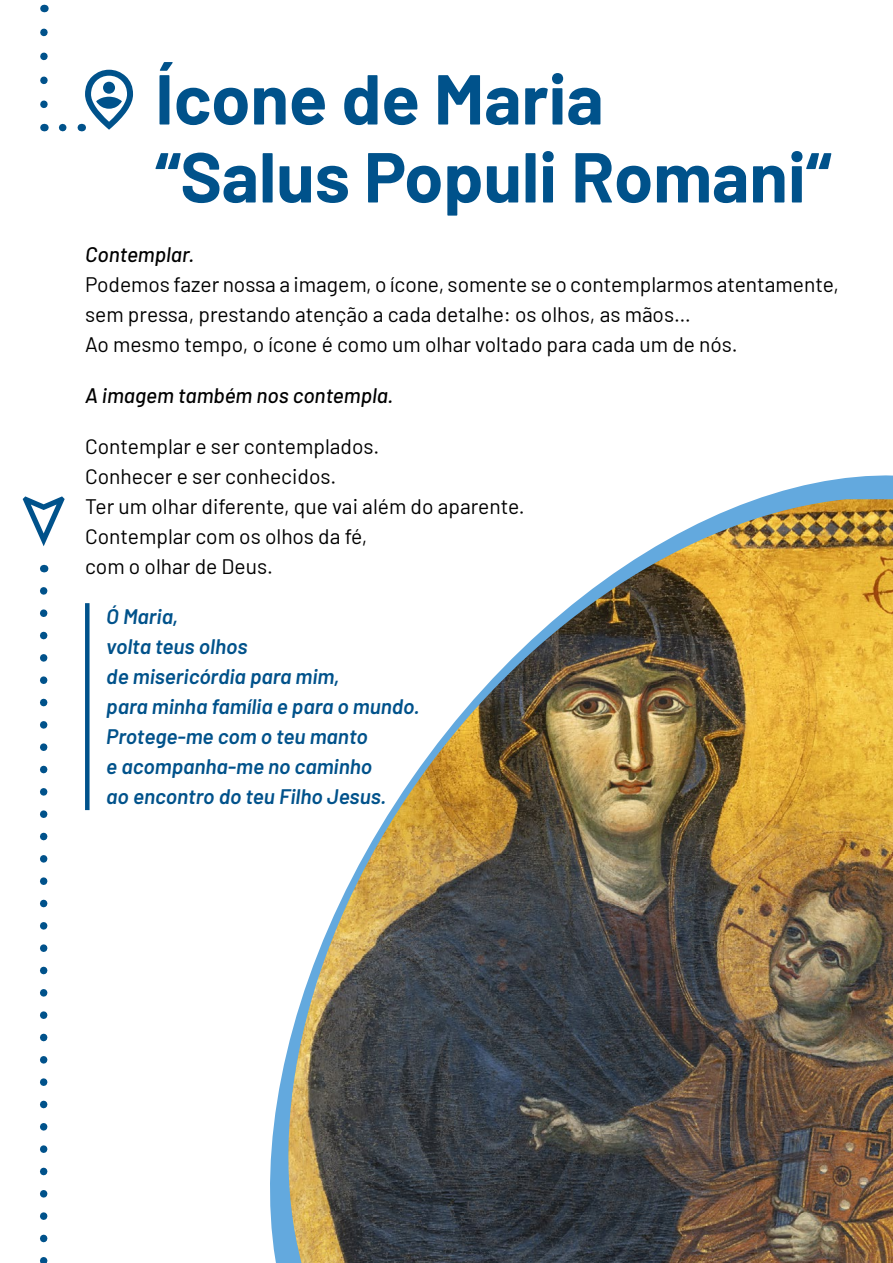
<style>
.page{position:relative;width:893px;height:1263px;background:#fff}
.page>*{position:absolute;margin:0;border:0;box-sizing:border-box;transform-origin:0 0}
.t1{font:700 70.5px/78px "Barlow";color:#00528b}
.t2{font:21px/30px "Barlow";color:#000}
.t3{font:italic 600 21px/30px "Barlow";color:#00528b}
.t4{font:italic 500 21px "Barlow";color:#000}
</style>
<div class="page">
<svg style="left:270px;top:475px;width:623px;height:788px"></svg>
<img style="left:282px;top:499px;width:611px;height:764px">
<svg style="left:40px;top:32px;width:8px;height:77px"></svg>
<svg style="left:63px;top:124px;width:4px;height:7px"></svg>
<svg style="left:81px;top:70px;width:52px;height:61px"></svg>
<svg style="left:23px;top:496px;width:42px;height:50px"></svg>
<svg style="left:40px;top:591px;width:7px;height:672px"></svg>
<div style="left:85px;top:603px;width:5px;height:207px;background:#00528b"></div>
<h1 class="t1" style="left:155px;top:55px;width:678px">Ícone de Maria<br>“Salus Populi Romani“</h1>
<p class="t4" style="left:85px;top:239px;width:111px">Contemplar.</p>
<p class="t2" style="left:85px;top:268px;width:755px">Podemos fazer nossa a imagem, o ícone, somente se o contemplarmos atentamente, sem pressa, prestando atenção a cada detalhe: os olhos, as mãos…<br>Ao mesmo tempo, o ícone é como um olhar voltado para cada um de nós.</p>
<p class="t4" style="left:85px;top:380px;width:310px">A imagem também nos contempla.</p>
<p class="t2" style="left:85px;top:430px;width:441px">Contemplar e ser contemplados.<br>Conhecer e ser conhecidos.<br>Ter um olhar diferente, que vai além do aparente.<br>Contemplar com os olhos da fé,<br>com o olhar de Deus.</p>
<p class="t3" style="left:106px;top:600px;width:315px">Ó Maria,<br>volta teus olhos<br>de misericórdia para mim,<br>para minha família e para o mundo.<br>Protege-me com o teu manto<br>e acompanha-me no caminho<br>ao encontro do teu Filho Jesus.</p>
</div>
